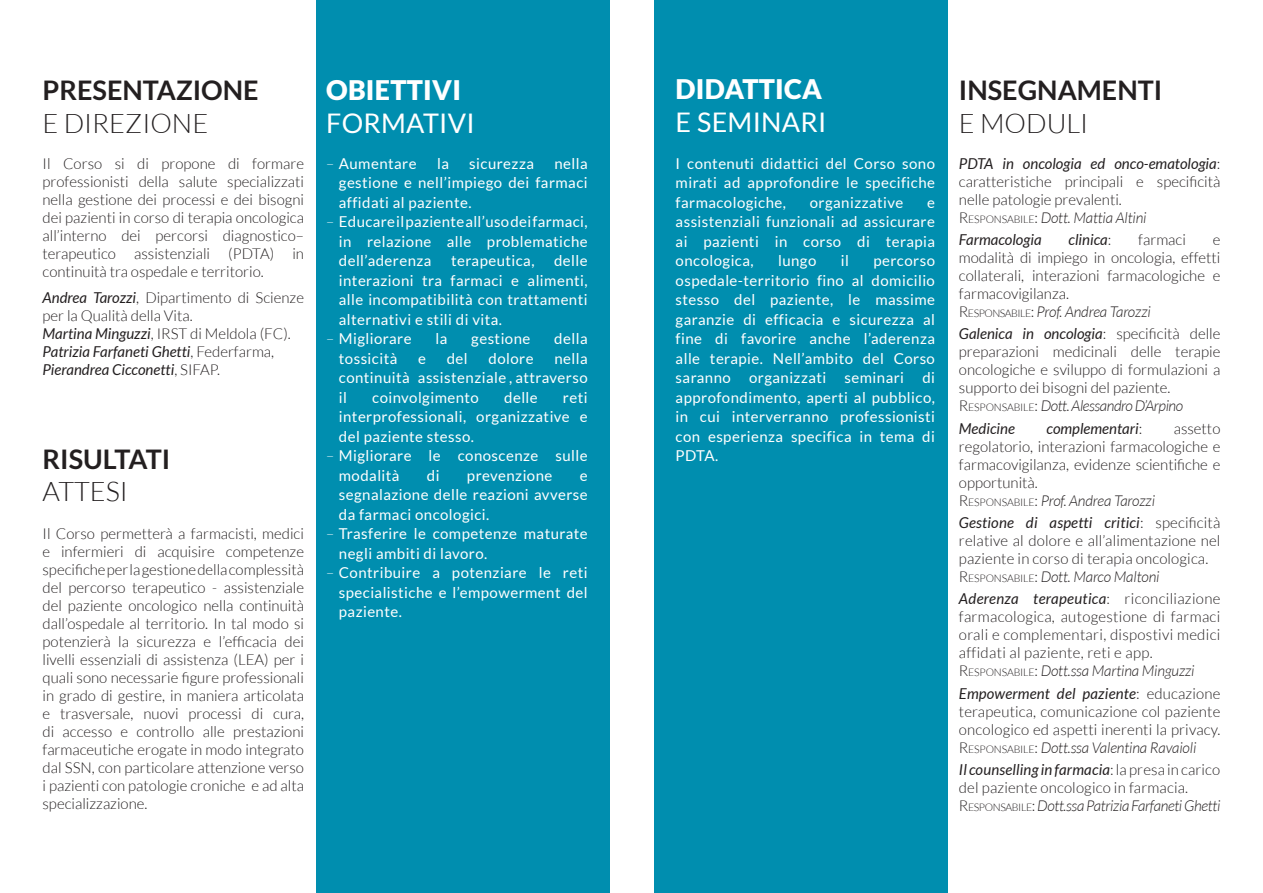
<style>
.page{position:relative;width:1263px;height:893px;background:#fff}
.page>*{position:absolute;margin:0;border:0;box-sizing:border-box;transform-origin:0 0}
.t1{font:700 27px "Lato";color:#231f20}
.t2{font:300 27px "Lato";color:#231f20}
.t3{font:900 27px "Lato";letter-spacing:.01em;color:#fff}
.t4{font:27px "Lato";letter-spacing:.01em;color:#fff}
.Stile_di_paragrafo_1{font:300 15px/18px "Lato";color:#231f20;text-align:justify}
.t5{font:15px/19.5px "Lato";letter-spacing:.03em;color:#fff;text-align:justify}
.Stile_di_paragrafo_1-2{font:italic 300 15px "Lato";letter-spacing:-.01em;color:#231f20}
.Stile_di_paragrafo_1-3{font:italic 15px "Lato";color:#231f20}
.Stile_di_paragrafo_1-4{font:italic 300 15px "Lato";letter-spacing:-.03em;color:#231f20}
.s1{font-weight:400;font-style:italic}
.s2{font-weight:300;font-style:normal}
.s3{font-weight:300}
.s4{font-style:normal}
.s5{font-style:normal;font-size:10.5px}
.s6{font-style:inherit}
.s7{font-size:10.5px}
.s8{font-style:italic}
</style>
<div class="page">
<div style="left:655px;top:0;width:293px;height:893px;background:#008eaf"></div>
<div style="left:316px;top:0;width:293px;height:893px;background:#008eaf"></div>
<p class="t1" style="left:43px;top:75px;width:218px">PRESENTAZIONE</p>
<p class="t2" style="left:43px;top:109px;width:167px">E DIREZIONE</p>
<p class="Stile_di_paragrafo_1" style="left:43px;top:155px;width:263px">Il Corso si di propone di formare professionisti della salute specializzati nella gestione dei processi e dei bisogni dei pazienti in corso di terapia oncologica all’interno dei percorsi diagnostico– terapeutico assistenziali (PDTA) in continuità tra ospedale e territorio.</p>
<p class="Stile_di_paragrafo_1" style="left:43px;top:289px;width:263px"><span class="s1">Andrea Tarozzi</span>, Dipartimento di Scienze per la Qualità della Vita.</p>
<p class="Stile_di_paragrafo_1" style="left:43px;top:325px;width:250px"><span class="s1">Martina Minguzzi</span>, IRST di Meldola (FC).</p>
<p class="Stile_di_paragrafo_1-3" style="left:43px;top:344px;width:233px">Patrizia Farfaneti Ghetti<span class="s2">, Federfarma,</span></p>
<p class="Stile_di_paragrafo_1-3" style="left:43px;top:362px;width:179px">Pierandrea Cicconetti<span class="s2">, SIFAP.</span></p>
<p class="t1" style="left:43px;top:444px;width:129px">RISULTATI</p>
<p class="t2" style="left:43px;top:477px;width:87px">ATTESI</p>
<p class="Stile_di_paragrafo_1" style="left:43px;top:525px;width:263px">Il Corso permetterà a farmacisti, medici e infermieri di acquisire competenze specifiche per la gestione della complessità del percorso terapeutico - assistenziale del paziente oncologico nella continuità dall’ospedale al territorio. In tal modo si potenzierà la sicurezza e l’efficacia dei livelli essenziali di assistenza (LEA) per i quali sono necessarie figure professionali in grado di gestire, in maniera articolata e trasversale, nuovi processi di cura, di accesso e controllo alle prestazioni farmaceutiche erogate in modo integrato dal SSN, con particolare attenzione verso i pazienti con patologie croniche e ad alta specializzazione.</p>
<p class="t3" style="left:326px;top:75px;width:136px">OBIETTIVI</p>
<p class="t4" style="left:326px;top:108px;width:150px">FORMATIVI</p>
<p class="t5" style="left:326px;top:154px;width:92px"><span class="s3">–</span> Aumentare</p>
<p class="t5" style="left:437px;top:154px;width:13px">la</p>
<p class="t5" style="left:469px;top:154px;width:66px">sicurezza</p>
<p class="t5" style="left:339px;top:154px;width:250px;text-indent:215px">nella gestione e nell’impiego dei farmaci affidati al paziente.</p>
<p class="t5" style="left:339px;top:212px;width:250px;text-indent:-13px"><span class="s3">–</span> Educare il paziente all’uso dei farmaci, in relazione alle problematiche dell’aderenza</p>
<p class="t5" style="left:339px;top:251px;width:250px;text-indent:215px">delle interazioni tra farmaci e alimenti, alle incompatibilità con trattamenti alternativi e stili di vita.</p>
<p class="t5" style="left:326px;top:329px;width:87px"><span class="s3">–</span> Migliorare</p>
<p class="t5" style="left:435px;top:329px;width:13px">la</p>
<p class="t5" style="left:471px;top:329px;width:61px">gestione</p>
<p class="t5" style="left:554px;top:329px;width:35px">della</p>
<p class="t5" style="left:339px;top:349px;width:60px">tossicità</p>
<p class="t5" style="left:418px;top:349px;width:9px">e</p>
<p class="t5" style="left:447px;top:349px;width:22px">del</p>
<p class="t5" style="left:488px;top:349px;width:47px">dolore</p>
<p class="t5" style="left:451px;top:251px;width:85px">terapeutica,</p>
<p class="t5" style="left:339px;top:349px;width:250px;text-indent:215px">nella continuità assistenziale , attraverso il</p>
<p class="t5" style="left:372px;top:388px;width:108px">coinvolgimento</p>
<p class="t5" style="left:504px;top:388px;width:35px">delle</p>
<p class="t5" style="left:339px;top:388px;width:250px;text-indent:224px">reti interprofessionali, organizzative e del paziente stesso.</p>
<p class="t5" style="left:339px;top:446px;width:250px;text-indent:-13px"><span class="s3">–</span> Migliorare le conoscenze sulle modalità</p>
<p class="t5" style="left:427px;top:466px;width:14px">di</p>
<p class="t5" style="left:467px;top:466px;width:87px">prevenzione</p>
<p class="t5" style="left:339px;top:466px;width:250px;text-indent:241px">e segnalazione delle reazioni avverse da farmaci oncologici.</p>
<p class="t5" style="left:339px;top:524px;width:250px;text-indent:-13px"><span class="s3">–</span> Trasferire le competenze maturate negli ambiti di lavoro.</p>
<p class="t5" style="left:339px;top:563px;width:250px;text-indent:-13px"><span class="s3">–</span> Contribuire a potenziare le reti specialistiche e l’empowerment del paziente.</p>
<p class="t3" style="left:676px;top:73px;width:148px">DIDATTICA</p>
<p class="t4" style="left:676px;top:107px;width:152px">E SEMINARI</p>
<p class="t5" style="left:676px;top:154px;width:261px">I contenuti didattici del Corso sono mirati ad approfondire le specifiche farmacologiche,</p>
<p class="t5" style="left:810px;top:193px;width:95px">organizzative</p>
<p class="t5" style="left:676px;top:193px;width:261px;text-indent:251px">e assistenziali funzionali ad assicurare ai pazienti in corso di terapia oncologica,</p>
<p class="t5" style="left:778px;top:251px;width:40px">lungo</p>
<p class="t5" style="left:841px;top:251px;width:10px">il</p>
<p class="t5" style="left:676px;top:251px;width:261px;text-indent:198px">percorso ospedale-territorio fino al domicilio stesso del paziente, le massime garanzie di efficacia e sicurezza al fine di favorire anche l’aderenza alle terapie. Nell’ambito del Corso saranno organizzati seminari di approfondimento, aperti al pubblico, in cui interverranno professionisti con esperienza specifica in tema di PDTA.</p>
<p class="t1" style="left:959px;top:75px;width:205px">INSEGNAMENTI</p>
<p class="t2" style="left:959px;top:109px;width:131px">E MODULI</p>
<p class="Stile_di_paragrafo_1" style="left:959px;top:155px;width:263px"><span class="s1">PDTA in oncologia ed onco-ematologia</span>: caratteristiche principali e specificità nelle patologie prevalenti.</p>
<p class="Stile_di_paragrafo_1-2" style="left:959px;top:210px;width:189px"><span class="s4">R</span><span class="s5">ESPONSABILE</span><span class="s4">:</span> Dott. Mattia Altini</p>
<p class="Stile_di_paragrafo_1-3" style="left:959px;top:231px;width:84px">Farmacologia</p>
<p class="Stile_di_paragrafo_1-3" style="left:1068px;top:231px;width:44px">clinica<span class="s2">:</span></p>
<p class="Stile_di_paragrafo_1" style="left:1138px;top:231px;width:49px">farmaci</p>
<p class="Stile_di_paragrafo_1" style="left:959px;top:231px;width:263px;text-indent:254px">e modalità di impiego in oncologia, effetti collaterali, interazioni farmacologiche e farmacovigilanza.</p>
<p class="Stile_di_paragrafo_1-2" style="left:959px;top:304px;width:193px"><span class="s4">R</span><span class="s5">ESPONSABILE</span><span class="s4">:</span> Prof. Andrea Tarozzi</p>
<p class="Stile_di_paragrafo_1" style="left:959px;top:325px;width:263px"><span class="s1">Galenica in oncologia</span>: specificità delle preparazioni medicinali delle terapie oncologiche e sviluppo di formulazioni a supporto dei bisogni del paziente.</p>
<p class="Stile_di_paragrafo_1-4" style="left:959px;top:398px;width:226px"><span class="s4">R</span><span class="s5">ESPONSABILE</span><span class="s4">:</span> Dott. Alessandro D’Arpino</p>
<p class="Stile_di_paragrafo_1-3" style="left:959px;top:420px;width:58px">Medicine</p>
<p class="Stile_di_paragrafo_1-3" style="left:1046px;top:420px;width:97px">complementari<span class="s2">:</span></p>
<p class="Stile_di_paragrafo_1" style="left:959px;top:419px;width:263px;text-indent:215px">assetto regolatorio, interazioni farmacologiche e farmacovigilanza, evidenze scientifiche e opportunità.</p>
<p class="Stile_di_paragrafo_1-2" style="left:959px;top:492px;width:198px"><span class="s4">R</span><span class="s5">ESPONSABILE</span><span class="s4">:</span> Prof. Andrea Tarozzi</p>
<p class="Stile_di_paragrafo_1" style="left:959px;top:514px;width:263px"><span class="s1">Gestione di aspetti critici</span>: specificità relative al dolore e all’alimentazione nel paziente in corso di terapia oncologica.</p>
<p class="Stile_di_paragrafo_1-2" style="left:959px;top:569px;width:202px"><span class="s4">R</span><span class="s5">ESPONSABILE</span><span class="s4">:</span> Dott. Marco Maltoni</p>
<p class="Stile_di_paragrafo_1" style="left:959px;top:590px;width:263px"><span class="s1">Aderenza terapeutica</span>: riconciliazione farmacologica, autogestione di farmaci orali e complementari, dispostivi medici affidati al paziente, reti e app.</p>
<p class="Stile_di_paragrafo_1-2" style="left:959px;top:663px;width:237px"><span class="s4">R</span><span class="s5">ESPONSABILE</span><span class="s4">:</span> Dott.ssa Martina Minguzzi</p>
<p class="Stile_di_paragrafo_1" style="left:959px;top:684px;width:263px"><span class="s1">Empowerment del paziente</span>: educazione terapeutica, comunicazione col paziente oncologico ed aspetti inerenti la privacy.<br><span class="s6">R</span><span class="s7">ESPONSABILE</span><span class="s6">:</span> <span class="s8">Dott.ssa Valentina Ravaioli</span></p>
<p class="Stile_di_paragrafo_1" style="left:959px;top:760px;width:263px"><span class="s1">Il counselling in farmacia</span>: la presa in carico del paziente oncologico in farmacia.</p>
<p class="Stile_di_paragrafo_1-2" style="left:959px;top:797px;width:263px"><span class="s4">R</span><span class="s5">ESPONSABILE</span><span class="s4">:</span> Dott.ssa Patrizia Farfaneti Ghetti</p>
</div>
